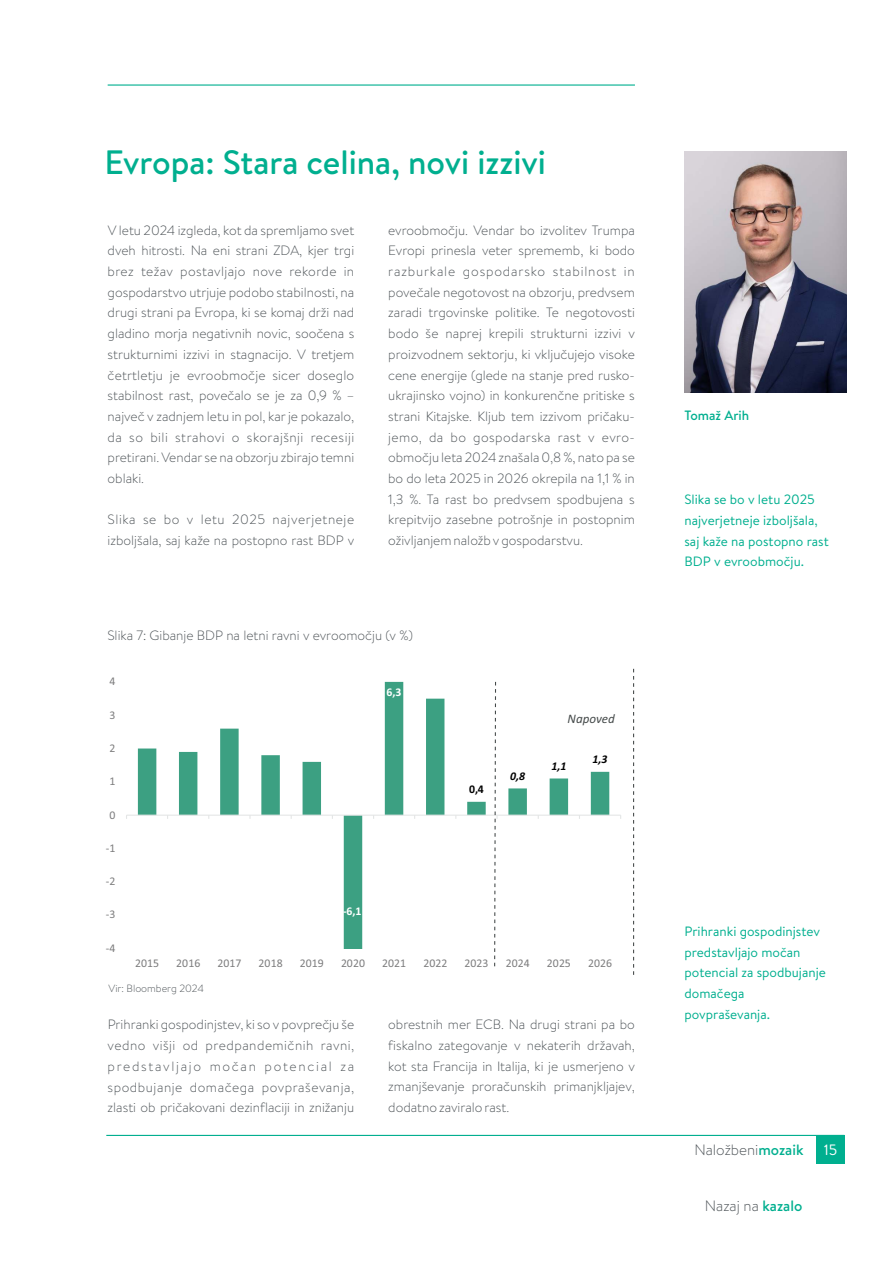
<style>
.page{position:relative;width:893px;height:1263px;background:#fff}
.page>*{position:absolute;margin:0;border:0;box-sizing:border-box;transform-origin:0 0}
.t1{font:500 33.75px "Brandon Text";color:#00af8f}
.t2{font:300 15px "Brandon Text";color:#4d5357}
.t3{font:15px "Brandon Text";color:#fefefe}
.t4{font:300 13.5px/20.7px "Brandon Text";color:#4d5357;text-align:justify}
.t5{font:13.5px/20.7px "Brandon Text";color:#00af8f}
.t6{font:500 13.5px "Brandon Text";color:#00af8f}
.t7{font:italic 13.05px "Calibri";color:#464b4b}
.t8{font:11.85px "Calibri";color:#7c7c7d}
.t9{font:italic 700 11.85px "Calibri";color:#000}
.t10{font:700 11.85px "Calibri";color:#fff}
.t11{font:700 11.85px "Calibri";color:#000}
.t12{font:300 10.5px "Brandon Text";color:#4d5357}
.s1{font-weight:500;color:#00af8f}
</style>
<div class="page">
<img style="left:685px;top:151px;width:161px;height:242px">
<hr style="left:106px;top:1135px;width:738px;height:1px;background:#00af8f">
<hr style="left:108px;top:84px;width:527px;height:2px;background:#00af8f">
<div style="left:816px;top:1135px;width:28px;height:28px;background:#00af8f"></div>
<svg style="left:138px;top:682px;width:471px;height:267px"></svg>
<hr style="left:127px;top:815px;width:494px;height:1px;background:#e3e5e5">
<svg style="left:633px;top:669px;width:1px;height:306px"></svg>
<svg style="left:494px;top:681px;width:4px;height:286px"></svg>
<h1 class="t1" style="left:105px;top:150px;width:443px">Evropa: Stara celina, novi izzivi</h1>
<p class="t4" style="left:108px;top:222px;width:248px">V letu 2024 izgleda, kot da spremljamo svet dveh hitrosti. Na eni strani ZDA, kjer trgi brez težav postavljajo nove rekorde in gospodarstvo utrjuje podobo stabilnosti, na drugi strani pa Evropa, ki se komaj drži nad gladino morja negativnih novic, soočena s strukturnimi izzivi in stagnacijo. V tretjem četrtletju je evroobmočje sicer doseglo stabilnost rast, povečalo se je za 0,9 % – največ v zadnjem letu in pol, kar je pokazalo, da so bili strahovi o skorajšnji recesiji pretirani. Vendar se na obzorju zbirajo temni oblaki.</p>
<p class="t4" style="left:108px;top:511px;width:248px">Slika se bo v letu 2025 najverjetneje izboljšala, saj kaže na postopno rast BDP v</p>
<p class="t4" style="left:388px;top:222px;width:248px">evroobmočju. Vendar bo izvolitev Trumpa Evropi prinesla veter sprememb, ki bodo razburkale gospodarsko stabilnost in povečale negotovost na obzorju, predvsem zaradi trgovinske politike. Te negotovosti bodo še naprej krepili strukturni izzivi v proizvodnem sektorju, ki vključujejo visoke cene energije (glede na stanje pred rusko&shy;ukrajinsko vojno) in konkurenčne pritiske s strani Kitajske. Kljub tem izzivom pričaku&shy;jemo, da bo gospodarska rast v evro&shy;območju leta 2024 znašala 0,8 %, nato pa se bo do leta 2025 in 2026 okrepila na 1,1 % in 1,3 %. Ta rast bo predvsem spodbujena s krepitvijo zasebne potrošnje in postopnim oživljanjem naložb v gospodarstvu.</p>
<p class="t4" style="left:107px;top:627px;width:307px">Slika 7: Gibanje BDP na letni ravni v evroomočju (v %)</p>
<p class="t8" style="left:110px;top:676px;width:7px">4</p>
<p class="t8" style="left:110px;top:710px;width:7px">3</p>
<p class="t8" style="left:110px;top:743px;width:7px">2</p>
<p class="t8" style="left:110px;top:776px;width:7px">1</p>
<p class="t8" style="left:110px;top:810px;width:7px">0</p>
<p class="t8" style="left:106px;top:843px;width:11px">-1</p>
<p class="t8" style="left:106px;top:876px;width:11px">-2</p>
<p class="t8" style="left:106px;top:909px;width:11px">-3</p>
<p class="t8" style="left:106px;top:943px;width:11px">-4</p>
<p class="t10" style="left:386px;top:687px;width:16px">6,3</p>
<p class="t10" style="left:343px;top:906px;width:20px">-6,1</p>
<p class="t11" style="left:469px;top:784px;width:16px">0,4</p>
<p class="t9" style="left:510px;top:771px;width:16px">0,8</p>
<p class="t7" style="left:568px;top:714px;width:49px">Napoved</p>
<p class="t9" style="left:551px;top:761px;width:16px">1,1</p>
<p class="t9" style="left:593px;top:754px;width:16px">1,3</p>
<p class="t8" style="left:135px;top:958px;width:26px">2015</p>
<p class="t8" style="left:176px;top:958px;width:26px">2016</p>
<p class="t8" style="left:217px;top:958px;width:26px">2017</p>
<p class="t8" style="left:259px;top:958px;width:26px">2018</p>
<p class="t8" style="left:300px;top:958px;width:26px">2019</p>
<p class="t8" style="left:341px;top:958px;width:26px">2020</p>
<p class="t8" style="left:382px;top:958px;width:26px">2021</p>
<p class="t8" style="left:423px;top:958px;width:26px">2022</p>
<p class="t8" style="left:465px;top:958px;width:26px">2023</p>
<p class="t8" style="left:506px;top:958px;width:26px">2024</p>
<p class="t8" style="left:547px;top:958px;width:26px">2025</p>
<p class="t8" style="left:588px;top:958px;width:26px">2026</p>
<p class="t12" style="left:109px;top:984px;width:97px">Vir: Bloomberg 2024</p>
<p class="t4" style="left:108px;top:1016px;width:248px">Prihranki gospodinjstev, ki so v povprečju še vedno višji od predpandemičnih ravni, predstavljajo močan potencial za spodbujanje domačega povpraševanja, zlasti ob pričakovani dezinflaciji in znižanju</p>
<p class="t4" style="left:388px;top:1016px;width:248px">obrestnih mer ECB. Na drugi strani pa bo fiskalno zategovanje v nekaterih državah, kot sta Francija in Italija, ki je usmerjeno v zmanjševanje proračunskih primanjkljajev, dodatno zaviralo rast.</p>
<p class="t6" style="left:684px;top:411px;width:66px">Tomaž Arih</p>
<p class="t5" style="left:684px;top:491px;width:146px">Slika se bo v letu 2025 najverjetneje izboljšala, saj kaže na postopno rast<br>BDP v evroobmočju.</p>
<p class="t5" style="left:684px;top:923px;width:143px">Prihranki gospodinjstev predstavljajo močan potencial za spodbujanje domačega povpraševanja.</p>
<p class="t2" style="left:694px;top:1144px;width:111px">Naložbeni<span class="s1">mozaik</span></p>
<p class="t3" style="left:824px;top:1144px;width:15px">15</p>
<p class="t2" style="left:705px;top:1200px;width:99px">Nazaj na <span class="s1">kazalo</span></p>
</div>
